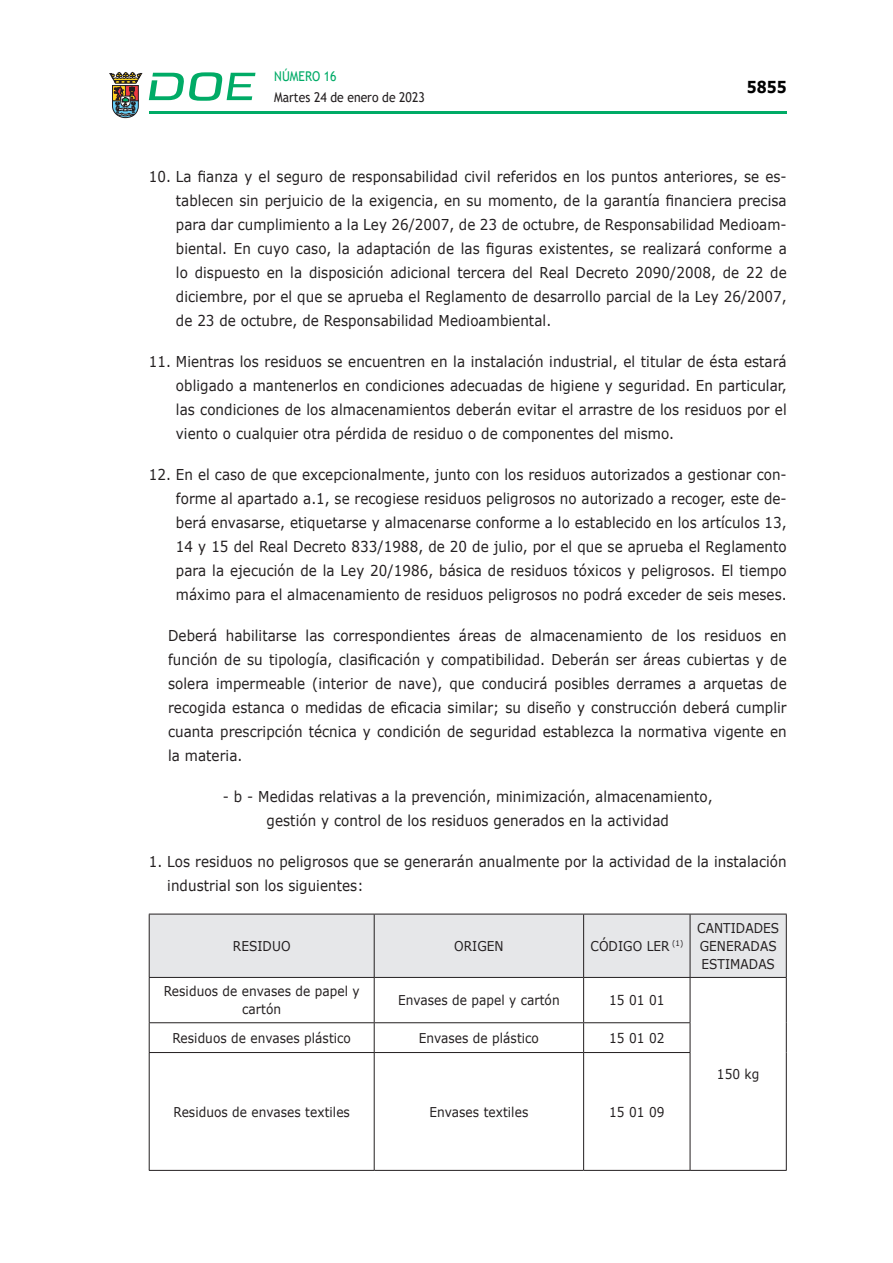
<style>
.page{position:relative;width:893px;height:1263px;background:#fff}
.page>*{position:absolute;margin:0;border:0;box-sizing:border-box;transform-origin:0 0}
.t1{font:700 16.5px "Verdana";color:#000;scale:.85 1}
.CUERPO_DE_TEXTO{font:15px/24px "Verdana";letter-spacing:.005em;color:#231f20;text-align:justify;scale:.9 1}
.CUERPO_DE_TEXTO-2{font:13.5px/18px "Verdana";letter-spacing:.005em;color:#231f20;text-align:center;scale:.9 1}
.TABLATITULO{font:13.5px/18px "Verdana";letter-spacing:.005em;color:#231f20;scale:.9 1}
.t2{font:13.5px "Trebuchet MS";color:#231f20;scale:.9 1}
.t3{font:13.5px "Trebuchet MS";color:#00ab67;scale:.9 1}
</style>
<div class="page">
<hr style="left:149px;top:111px;width:638px;height:3px;background:#00ab66">
<svg style="left:109px;top:72px;width:33px;height:46px"></svg>
<svg style="left:149px;top:72px;width:106px;height:29px"></svg>
<div style="left:150px;top:915px;width:636px;height:62px;background:#e6e7e9"></div>
<hr style="left:149px;top:914px;width:225px;height:1px;background:#231f20">
<hr style="left:149px;top:914px;width:1px;height:63px;background:#231f20">
<hr style="left:374px;top:914px;width:210px;height:1px;background:#231f20">
<hr style="left:374px;top:914px;width:1px;height:63px;background:#231f20">
<hr style="left:584px;top:914px;width:106px;height:1px;background:#231f20">
<hr style="left:583px;top:914px;width:1px;height:63px;background:#231f20">
<hr style="left:690px;top:914px;width:97px;height:1px;background:#231f20">
<hr style="left:690px;top:914px;width:1px;height:63px;background:#231f20">
<hr style="left:786px;top:914px;width:1px;height:63px;background:#231f20">
<hr style="left:149px;top:977px;width:225px;height:1px;background:#231f20">
<hr style="left:149px;top:978px;width:1px;height:44px;background:#231f20">
<hr style="left:374px;top:977px;width:210px;height:1px;background:#231f20">
<hr style="left:374px;top:978px;width:1px;height:44px;background:#231f20">
<hr style="left:584px;top:977px;width:106px;height:1px;background:#231f20">
<hr style="left:583px;top:978px;width:1px;height:44px;background:#231f20">
<hr style="left:690px;top:977px;width:97px;height:1px;background:#231f20">
<hr style="left:690px;top:978px;width:1px;height:44px;background:#231f20">
<hr style="left:786px;top:978px;width:1px;height:45px;background:#231f20">
<hr style="left:149px;top:1022px;width:225px;height:1px;background:#231f20">
<svg style="left:149px;top:1023px;width:1px;height:29px"></svg>
<hr style="left:374px;top:1022px;width:210px;height:1px;background:#231f20">
<svg style="left:374px;top:1023px;width:1px;height:29px"></svg>
<hr style="left:584px;top:1022px;width:106px;height:1px;background:#231f20">
<svg style="left:583px;top:1023px;width:1px;height:29px"></svg>
<svg style="left:690px;top:1023px;width:1px;height:29px"></svg>
<svg style="left:786px;top:1023px;width:1px;height:29px"></svg>
<hr style="left:149px;top:1052px;width:225px;height:1px;background:#231f20">
<hr style="left:149px;top:1053px;width:1px;height:117px;background:#231f20">
<hr style="left:374px;top:1052px;width:210px;height:1px;background:#231f20">
<hr style="left:374px;top:1053px;width:1px;height:117px;background:#231f20">
<hr style="left:584px;top:1052px;width:106px;height:1px;background:#231f20">
<hr style="left:583px;top:1053px;width:1px;height:117px;background:#231f20">
<hr style="left:690px;top:1053px;width:1px;height:117px;background:#231f20">
<hr style="left:786px;top:1052px;width:1px;height:118px;background:#231f20">
<hr style="left:149px;top:1170px;width:225px;height:1px;background:#231f20">
<hr style="left:374px;top:1170px;width:210px;height:1px;background:#231f20">
<hr style="left:584px;top:1170px;width:106px;height:1px;background:#231f20">
<hr style="left:690px;top:1170px;width:97px;height:1px;background:#231f20">
<p class="t3" style="left:274px;top:67px;width:71px">NÚMERO 16</p>
<p class="t2" style="left:274px;top:88px;width:169px">Martes 24 de enero de 2023</p>
<p class="t1" style="left:747px;top:75px;width:48px">5855</p>
<p class="CUERPO_DE_TEXTO" style="left:176px;top:164px;width:680px;text-indent:-27px">10. La fianza y el seguro de responsabilidad civil referidos en los puntos anteriores, se es&shy;tablecen sin perjuicio de la exigencia, en su momento, de la garantía financiera precisa para dar cumplimiento a la Ley 26/2007, de 23 de octubre, de Responsabilidad Medioam&shy;biental. En cuyo caso, la adaptación de las figuras existentes, se realizará conforme a lo dispuesto en la disposición adicional tercera del Real Decreto 2090/2008, de 22 de diciembre, por el que se aprueba el Reglamento de desarrollo parcial de la Ley 26/2007, de 23 de octubre, de Responsabilidad Medioambiental.</p>
<p class="CUERPO_DE_TEXTO" style="left:176px;top:349px;width:680px;text-indent:-27px">11. Mientras los residuos se encuentren en la instalación industrial, el titular de ésta estará obligado a mantenerlos en condiciones adecuadas de higiene y seguridad. En particular, las condiciones de los almacenamientos deberán evitar el arrastre de los residuos por el viento o cualquier otra pérdida de residuo o de componentes del mismo.</p>
<p class="CUERPO_DE_TEXTO" style="left:176px;top:462px;width:680px;text-indent:-27px">12. En el caso de que excepcionalmente, junto con los residuos autorizados a gestionar con&shy;forme al apartado a.1, se recogiese residuos peligrosos no autorizado a recoger, este de&shy;berá envasarse, etiquetarse y almacenarse conforme a lo establecido en los artículos 13, 14 y 15 del Real Decreto 833/1988, de 20 de julio, por el que se aprueba el Reglamento para la ejecución de la Ley 20/1986, básica de residuos tóxicos y peligrosos. El tiempo máximo para el almacenamiento de residuos peligrosos no podrá exceder de seis meses.</p>
<p class="CUERPO_DE_TEXTO" style="left:168px;top:623px;width:689px">Deberá habilitarse las correspondientes áreas de almacenamiento de los residuos en función de su tipología, clasificación y compatibilidad. Deberán ser áreas cubiertas y de solera impermeable (interior de nave), que conducirá posibles derrames a arquetas de recogida estanca o medidas de eficacia similar; su diseño y construcción deberá cumplir cuanta prescripción técnica y condición de seguridad establezca la normativa vigente en la materia.</p>
<p class="CUERPO_DE_TEXTO" style="left:223px;top:784px;width:546px;text-align:center">- b - Medidas relativas a la prevención, minimización, almacenamiento, gestión y control de los residuos generados en la actividad</p>
<p class="CUERPO_DE_TEXTO" style="left:167px;top:849px;width:690px;text-indent:-18px">1. Los residuos no peligrosos que se generarán anualmente por la actividad de la instalación industrial son los siguientes:</p>
<p class="TABLATITULO" style="left:233px;top:937px;width:66px">RESIDUO</p>
<p class="TABLATITULO" style="left:454px;top:937px;width:57px">ORIGEN</p>
<p class="TABLATITULO" style="left:590px;top:937px;width:105px">CÓDIGO LER <sup>(1)</sup></p>
<p class="CUERPO_DE_TEXTO-2" style="left:164px;top:982px;width:219px">Residuos de envases de papel y cartón</p>
<p class="CUERPO_DE_TEXTO-2" style="left:398px;top:991px;width:181px">Envases de papel y cartón</p>
<p class="CUERPO_DE_TEXTO-2" style="left:609px;top:991px;width:63px">15 01 01</p>
<p class="CUERPO_DE_TEXTO-2" style="left:172px;top:1029px;width:200px">Residuos de envases plástico</p>
<p class="CUERPO_DE_TEXTO-2" style="left:419px;top:1029px;width:135px">Envases de plástico</p>
<p class="CUERPO_DE_TEXTO-2" style="left:609px;top:1029px;width:63px">15 01 02</p>
<p class="CUERPO_DE_TEXTO-2" style="left:173px;top:1102px;width:198px">Residuos de envases textiles</p>
<p class="CUERPO_DE_TEXTO-2" style="left:429px;top:1102px;width:111px">Envases textiles</p>
<p class="CUERPO_DE_TEXTO-2" style="left:609px;top:1102px;width:63px">15 01 09</p>
<p class="TABLATITULO" style="left:697px;top:919px;width:93px">CANTIDADES<br>GENERADAS<br>ESTIMADAS</p>
<p class="CUERPO_DE_TEXTO-2" style="left:717px;top:1065px;width:49px">150 kg</p>
</div>
